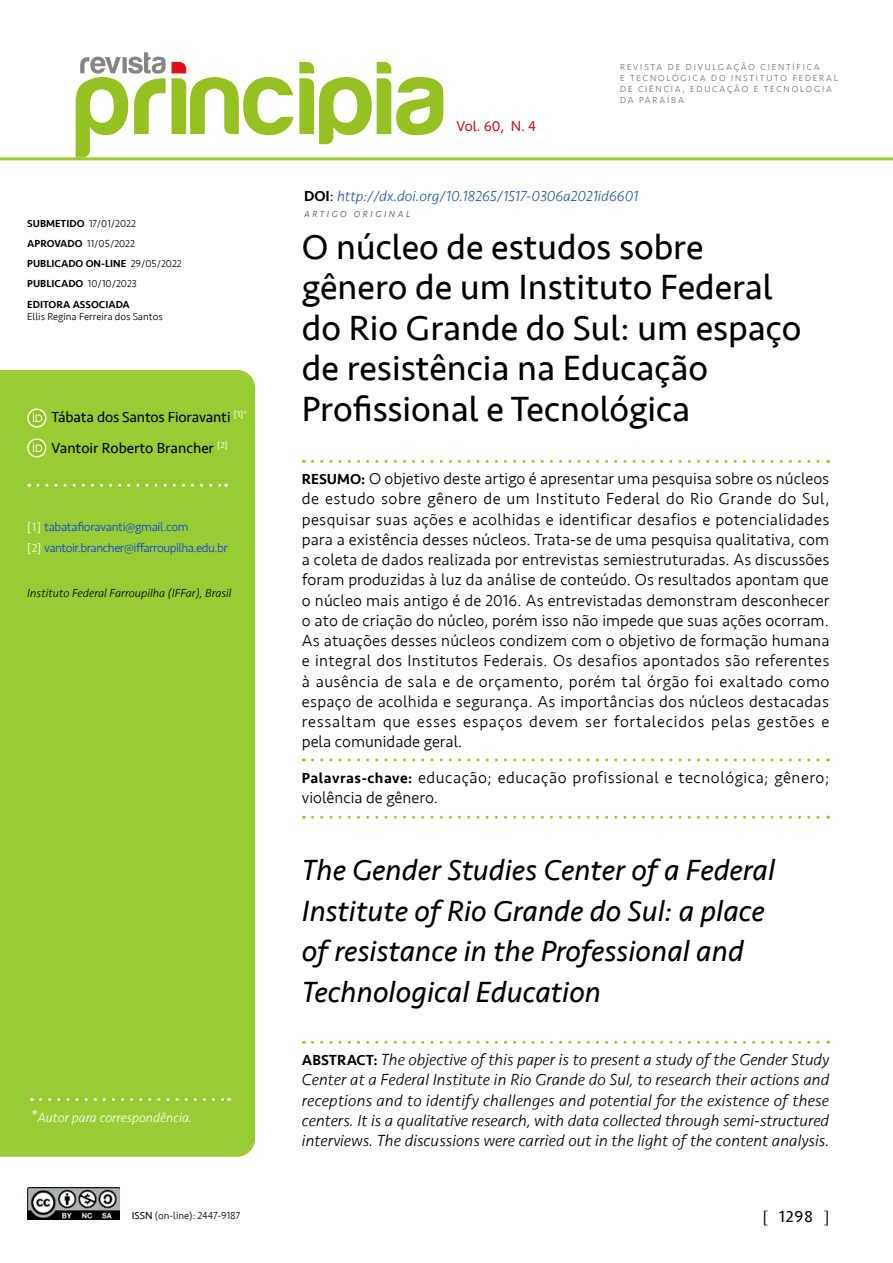
<style>
.page{position:relative;width:893px;height:1263px;background:#fff}
.page>*{position:absolute;margin:0;border:0;box-sizing:border-box;transform-origin:0 0}
.t1{font:36px/40.5px "Seravek";color:#000}
.t2{font:italic 30px/40.5px "Seravek";color:#000}
.t3{font:300 16.5px/20.2px "Seravek";letter-spacing:.03em;color:#000;text-align:justify}
.t4{font:italic 300 16.5px/20.2px "Seravek";letter-spacing:.005em;color:#000;text-align:justify}
.t5{font:16.5px "Seravek";color:#000}
.t6{font:15px/30.8px "Seravek";letter-spacing:-.01em;color:#000}
.t7{font:italic 300 15px "Seravek";color:#275b9b}
.t8{font:14.7px "Seravek";color:#cd1719}
.t9{font:italic 300 13.5px "Seravek";color:#fff}
.t10{font:300 12.75px/21px "Seravek";letter-spacing:-.04em;color:#0d42eb}
.t11{font:italic 300 12px "Seravek";color:#000}
.t12{font:500 10.5px/20.2px "Seravek";color:#000}
.t13{font:300 10.5px "Seravek";color:#000}
.t14{font:300 9px/10.8px "Seravek";letter-spacing:.2em;color:#706f6f}
.t15{font:italic 9px "Seravek";letter-spacing:.285em;color:#706f6f}
.s1{font-weight:300}
.s2{font-size:12px;color:#fff}
.s3{font-size:18px}
.s4{font-weight:400}
.s5{font-weight:500;font-style:normal;color:#000}
.s6{font-weight:400;font-style:normal;color:#000}
.s7{font-weight:500;font-size:15px}
.s8{font-weight:500;font-style:normal;font-size:15px}
.s9{font-family:"Times New Roman"}
</style>
<div class="page">
<div style="left:0;top:370px;width:255px;height:787px;background:#9c3"></div>
<svg style="left:172px;top:62px;width:271px;height:82px"></svg>
<svg style="left:76px;top:52px;width:90px;height:105px"></svg>
<img style="left:28px;top:1187px;width:91px;height:32px">
<svg style="left:41px;top:1098px;width:188px;height:3px"></svg>
<svg style="left:312px;top:460px;width:517px;height:3px"></svg>
<svg style="left:312px;top:758px;width:517px;height:3px"></svg>
<svg style="left:312px;top:816px;width:517px;height:3px"></svg>
<svg style="left:312px;top:1041px;width:517px;height:3px"></svg>
<svg style="left:27px;top:408px;width:20px;height:21px"></svg>
<svg style="left:27px;top:438px;width:20px;height:21px"></svg>
<svg style="left:38px;top:484px;width:189px;height:3px"></svg>
<hr style="left:0;top:157px;width:893px;height:3px;background:#9c3">
<p class="t12" style="left:27px;top:213px;width:156px">SUBMETIDO <span class="s1">17/01/2022<br></span>APROVADO <span class="s1">11/05/2022<br></span>PUBLICADO ON-LINE <span class="s1">29/05/2022<br></span>PUBLICADO <span class="s1">10/10/2023<br></span>EDITORA ASSOCIADA</p>
<p class="t13" style="left:27px;top:311px;width:137px">Ellis Regina Ferreira dos Santos</p>
<p class="t6" style="left:52px;top:402px;width:197px">Tábata dos Santos Fioravanti <sup>[1]*<br></sup>Vantoir Roberto Brancher <sup>[2]</sup></p>
<p class="t10" style="left:27px;top:516px;width:202px"><span class="s2">[1]</span> tabatafioravanti@gmail.com<br><span class="s2">[2]</span> vantoir.brancher@iffarroupilha.edu.br</p>
<p class="t11" style="left:27px;top:586px;width:206px">Instituto Federal Farroupilha (IFFar), Brasil</p>
<p class="t9" style="left:30px;top:1110px;width:164px"><span class="s3">*</span>Autor para correspondência.</p>
<p class="t13" style="left:132px;top:1210px;width:110px"><span class="s4">ISSN</span> (on-line): 2447-9187</p>
<p class="t8" style="left:456px;top:115px;width:81px">Vol. 60, N. 4</p>
<p class="t14" style="left:620px;top:62px;width:219px">REVISTA DE DIVULGAÇÃO CIENTÍFICA<br>E TECNOLÓGICA DO INSTITUTO FEDERAL<br>DE CIÊNCIA, EDUCAÇÃO E TECNOLOGIA<br>DA PARAÍBA</p>
<p class="t7" style="left:304px;top:187px;width:336px"><span class="s5">DOI</span><span class="s6">:</span> http://dx.doi.org/10.18265/1517-0306a2021id6601</p>
<h1 class="t1" style="left:302px;top:226px;width:501px">O núcleo de estudos sobre gênero de um Instituto Federal do Rio Grande do Sul: um espaço de resistência na Educação<br>Profissional e Tecnológica</h1>
<p class="t15" style="left:304px;top:207px;width:108px">ARTIGO ORIGINAL</p>
<p class="t3" style="left:302px;top:469px;width:529px"><span class="s7">RESUMO:</span> O objetivo deste artigo é apresentar uma pesquisa sobre os núcleos de estudo sobre gênero de um Instituto Federal do Rio Grande do Sul, pesquisar suas ações e acolhidas e identificar desafios e potencialidades para a existência desses núcleos. Trata-se de uma pesquisa qualitativa, com a coleta de dados realizada por entrevistas semiestruturadas. As discussões foram produzidas à luz da análise de conteúdo. Os resultados apontam que o núcleo mais antigo é de 2016. As entrevistadas demonstram desconhecer o ato de criação do núcleo, porém isso não impede que suas ações ocorram.<br>As atuações desses núcleos condizem com o objetivo de formação humana e integral dos Institutos Federais. Os desafios apontados são referentes à ausência de sala e de orçamento, porém tal órgão foi exaltado como espaço de acolhida e segurança. As importâncias dos núcleos destacadas ressaltam que esses espaços devem ser fortalecidos pelas gestões e pela comunidade geral.</p>
<p class="t3" style="left:302px;top:767px;width:529px"><span class="s7">Palavras-chave:</span> educação; educação profissional e tecnológica; gênero; violência de gênero.</p>
<h2 class="t2" style="left:302px;top:849px;width:475px">The Gender Studies Center of a Federal Institute of Rio Grande do Sul: a place of resistance in the Professional and Technological Education</h2>
<p class="t4" style="left:302px;top:1050px;width:529px"><span class="s8">ABSTRACT:</span> The objective of this paper is to present a study of the Gender Study Center at a Federal Institute in Rio Grande do Sul, to research their actions and receptions and to identify challenges and potential for the existence of these centers. It is a qualitative research, with data collected through semi-structured interviews. The discussions were carried out in the light of the content analysis.</p>
<p class="t5" style="left:763px;top:1204px;width:68px"><span class="s9">[</span> 1298 <span class="s9">]</span></p>
</div>
